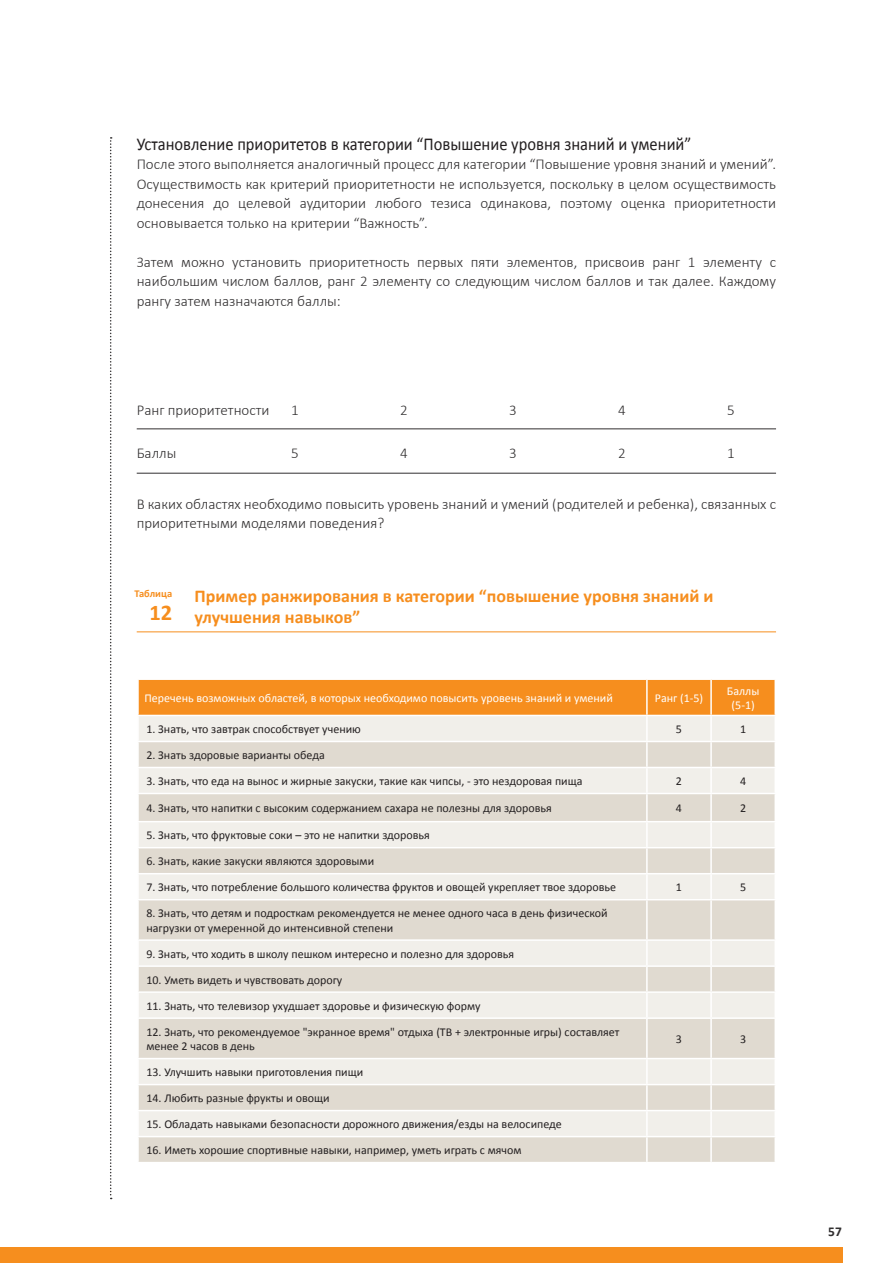
<style>
.page{position:relative;width:893px;height:1263px;background:#fff}
.page>*{position:absolute;margin:0;border:0;box-sizing:border-box;transform-origin:0 0}
.t1{font:700 22.5px "Calibri";color:#f68e1e}
.t2{font:18.15px "Calibri";color:#231f20;scale:.91 1}
.t3{font:700 18px/21px "Calibri";color:#f68e1e}
.t4{font:300 15px/19.5px "Calibri";color:#312f30;text-align:justify}
.t5{font:700 13.5px "Calibri";color:#312f30}
.t6{font:12px/14.4px "Calibri";color:#231f20}
.t7{font:12px/14.4px "Calibri";color:#fff;text-align:center}
.t8{font:700 10.5px "Calibri";color:#f68e1e}
</style>
<div class="page">
<svg style="left:110px;top:137px;width:2px;height:1062px"></svg>
<hr style="left:137px;top:429px;width:639px;height:1px;background:#312f30">
<hr style="left:137px;top:473px;width:639px;height:1px;background:#312f30">
<div style="left:139px;top:680px;width:635px;height:35px;background:#f68e1e"></div>
<div style="left:139px;top:716px;width:635px;height:25px;background:#f1efea"></div>
<svg style="left:139px;top:742px;width:635px;height:420px;background:#e7e3db"></svg>
<hr style="left:646px;top:680px;width:2px;height:35px;background:#fff">
<hr style="left:710px;top:680px;width:2px;height:35px;background:#fff">
<hr style="left:646px;top:742px;width:2px;height:25px;background:#fff">
<hr style="left:710px;top:742px;width:2px;height:25px;background:#fff">
<hr style="left:137px;top:767px;width:510px;height:1px;background:#fff">
<hr style="left:647px;top:767px;width:64px;height:1px;background:#fff">
<hr style="left:711px;top:767px;width:65px;height:1px;background:#fff">
<hr style="left:137px;top:793px;width:510px;height:1px;background:#fff">
<hr style="left:647px;top:793px;width:64px;height:1px;background:#fff">
<hr style="left:711px;top:793px;width:65px;height:1px;background:#fff">
<hr style="left:646px;top:794px;width:2px;height:27px;background:#fff">
<hr style="left:710px;top:794px;width:2px;height:27px;background:#fff">
<hr style="left:137px;top:821px;width:510px;height:1px;background:#fff">
<hr style="left:647px;top:821px;width:64px;height:1px;background:#fff">
<hr style="left:711px;top:821px;width:65px;height:1px;background:#fff">
<hr style="left:137px;top:847px;width:510px;height:1px;background:#fff">
<hr style="left:647px;top:847px;width:64px;height:1px;background:#fff">
<hr style="left:711px;top:847px;width:65px;height:1px;background:#fff">
<hr style="left:646px;top:848px;width:2px;height:25px;background:#fff">
<hr style="left:710px;top:848px;width:2px;height:25px;background:#fff">
<hr style="left:137px;top:873px;width:510px;height:1px;background:#fff">
<hr style="left:647px;top:873px;width:64px;height:1px;background:#fff">
<hr style="left:711px;top:873px;width:65px;height:1px;background:#fff">
<hr style="left:137px;top:899px;width:510px;height:1px;background:#fff">
<hr style="left:647px;top:899px;width:64px;height:1px;background:#fff">
<hr style="left:711px;top:899px;width:65px;height:1px;background:#fff">
<hr style="left:646px;top:900px;width:2px;height:39px;background:#fff">
<hr style="left:710px;top:900px;width:2px;height:39px;background:#fff">
<hr style="left:137px;top:939px;width:510px;height:2px;background:#fff">
<hr style="left:647px;top:939px;width:64px;height:2px;background:#fff">
<hr style="left:711px;top:939px;width:65px;height:2px;background:#fff">
<hr style="left:137px;top:965px;width:510px;height:2px;background:#fff">
<hr style="left:647px;top:965px;width:64px;height:2px;background:#fff">
<hr style="left:711px;top:965px;width:65px;height:2px;background:#fff">
<hr style="left:646px;top:967px;width:2px;height:24px;background:#fff">
<hr style="left:710px;top:967px;width:2px;height:24px;background:#fff">
<hr style="left:137px;top:991px;width:510px;height:2px;background:#fff">
<hr style="left:647px;top:991px;width:64px;height:2px;background:#fff">
<hr style="left:711px;top:991px;width:65px;height:2px;background:#fff">
<hr style="left:137px;top:1017px;width:510px;height:2px;background:#fff">
<hr style="left:647px;top:1017px;width:64px;height:2px;background:#fff">
<hr style="left:711px;top:1017px;width:65px;height:2px;background:#fff">
<hr style="left:646px;top:1019px;width:2px;height:39px;background:#fff">
<hr style="left:710px;top:1019px;width:2px;height:39px;background:#fff">
<hr style="left:137px;top:1058px;width:510px;height:1px;background:#fff">
<hr style="left:647px;top:1058px;width:64px;height:1px;background:#fff">
<hr style="left:711px;top:1058px;width:65px;height:1px;background:#fff">
<hr style="left:137px;top:1084px;width:510px;height:1px;background:#fff">
<hr style="left:647px;top:1084px;width:64px;height:1px;background:#fff">
<hr style="left:711px;top:1084px;width:65px;height:1px;background:#fff">
<hr style="left:646px;top:1085px;width:2px;height:25px;background:#fff">
<hr style="left:710px;top:1085px;width:2px;height:25px;background:#fff">
<hr style="left:137px;top:1110px;width:510px;height:1px;background:#fff">
<hr style="left:647px;top:1110px;width:64px;height:1px;background:#fff">
<hr style="left:711px;top:1110px;width:65px;height:1px;background:#fff">
<hr style="left:137px;top:1136px;width:510px;height:1px;background:#fff">
<hr style="left:647px;top:1136px;width:64px;height:1px;background:#fff">
<hr style="left:711px;top:1136px;width:65px;height:1px;background:#fff">
<hr style="left:646px;top:1137px;width:2px;height:25px;background:#fff">
<hr style="left:710px;top:1137px;width:2px;height:25px;background:#fff">
<hr style="left:646px;top:716px;width:2px;height:25px;background:#fff">
<hr style="left:710px;top:716px;width:2px;height:25px;background:#fff">
<hr style="left:646px;top:768px;width:2px;height:25px;background:#fff">
<hr style="left:710px;top:768px;width:2px;height:25px;background:#fff">
<hr style="left:646px;top:822px;width:2px;height:25px;background:#fff">
<hr style="left:710px;top:822px;width:2px;height:25px;background:#fff">
<hr style="left:646px;top:874px;width:2px;height:25px;background:#fff">
<hr style="left:710px;top:874px;width:2px;height:25px;background:#fff">
<hr style="left:646px;top:941px;width:2px;height:24px;background:#fff">
<hr style="left:710px;top:941px;width:2px;height:24px;background:#fff">
<hr style="left:646px;top:993px;width:2px;height:24px;background:#fff">
<hr style="left:710px;top:993px;width:2px;height:24px;background:#fff">
<hr style="left:646px;top:1059px;width:2px;height:25px;background:#fff">
<hr style="left:710px;top:1059px;width:2px;height:25px;background:#fff">
<hr style="left:646px;top:1111px;width:2px;height:25px;background:#fff">
<hr style="left:710px;top:1111px;width:2px;height:25px;background:#fff">
<hr style="left:137px;top:631px;width:639px;height:1px;background:#f68e1e">
<div style="left:0;top:1247px;width:843px;height:16px;background:#f68e1e"></div>
<h2 class="t2" style="left:137px;top:132px;width:611px">Установление приоритетов в категории “Повышение уровня знаний и умений”</h2>
<p class="t4" style="left:137px;top:154px;width:641px">После этого выполняется аналогичный процесс для категории “Повышение уровня знаний и умений”.<br>Осуществимость как критерий приоритетности не используется, поскольку в целом осуществимость донесения до целевой аудитории любого тезиса одинакова, поэтому оценка приоритетности основывается только на критерии “Важность”.</p>
<p class="t4" style="left:137px;top:251px;width:641px">Затем можно установить приоритетность первых пяти элементов, присвоив ранг 1 элементу с наибольшим числом баллов, ранг 2 элементу со следующим числом баллов и так далее. Каждому рангу затем назначаются баллы:</p>
<p class="t4" style="left:400px;top:399px;width:9px">2</p>
<p class="t4" style="left:400px;top:443px;width:9px">4</p>
<p class="t4" style="left:509px;top:399px;width:9px">3</p>
<p class="t4" style="left:509px;top:443px;width:9px">3</p>
<p class="t4" style="left:618px;top:399px;width:9px">4</p>
<p class="t4" style="left:618px;top:443px;width:9px">2</p>
<p class="t4" style="left:137px;top:399px;width:134px">Ранг приоритетности</p>
<p class="t4" style="left:291px;top:399px;width:9px">1</p>
<p class="t4" style="left:291px;top:443px;width:9px">5</p>
<p class="t4" style="left:727px;top:399px;width:9px">5</p>
<p class="t4" style="left:137px;top:443px;width:41px">Баллы</p>
<p class="t4" style="left:727px;top:443px;width:9px">1</p>
<p class="t4" style="left:137px;top:493px;width:641px">В каких областях необходимо повысить уровень знаний и умений (родителей и ребенка), связанных с приоритетными моделями поведения?</p>
<p class="t8" style="left:135px;top:587px;width:39px">Таблица</p>
<h1 class="t1" style="left:149px;top:598px;width:24px">12</h1>
<h3 class="t3" style="left:195px;top:585px;width:520px">Пример ранжирования в категории “повышение уровня знаний и улучшения навыков”</h3>
<p class="t7" style="left:144px;top:691px;width:470px">Перечень возможных областей, в которых необходимо повысить уровень знаний и умений</p>
<p class="t7" style="left:655px;top:691px;width:50px">Ранг (1-5)</p>
<p class="t7" style="left:727px;top:683px;width:34px">Баллы (5-1)</p>
<p class="t6" style="left:146px;top:722px;width:216px">1. Знать, что завтрак способствует учению</p>
<p class="t6" style="left:676px;top:722px;width:8px">5</p>
<p class="t6" style="left:740px;top:722px;width:8px">1</p>
<p class="t6" style="left:146px;top:748px;width:180px">2. Знать здоровые варианты обеда</p>
<p class="t6" style="left:146px;top:774px;width:437px">3. Знать, что еда на вынос и жирные закуски, такие как чипсы, - это нездоровая пища</p>
<p class="t6" style="left:676px;top:774px;width:8px">2</p>
<p class="t6" style="left:740px;top:774px;width:8px">4</p>
<p class="t6" style="left:146px;top:801px;width:407px">4. Знать, что напитки с высоким содержанием сахара не полезны для здоровья</p>
<p class="t6" style="left:676px;top:801px;width:8px">4</p>
<p class="t6" style="left:740px;top:801px;width:8px">2</p>
<p class="t6" style="left:146px;top:828px;width:285px">5. Знать, что фруктовые соки – это не напитки здоровья</p>
<p class="t6" style="left:146px;top:854px;width:229px">6. Знать, какие закуски являются здоровыми</p>
<p class="t6" style="left:146px;top:880px;width:471px">7. Знать, что потребление большого количества фруктов и овощей укрепляет твое здоровье</p>
<p class="t6" style="left:676px;top:880px;width:8px">1</p>
<p class="t6" style="left:740px;top:880px;width:8px">5</p>
<p class="t6" style="left:146px;top:906px;width:463px">8. Знать, что детям и подросткам рекомендуется не менее одного часа в день физической нагрузки от умеренной до интенсивной степени</p>
<p class="t6" style="left:146px;top:946px;width:369px">9. Знать, что ходить в школу пешком интересно и полезно для здоровья</p>
<p class="t6" style="left:146px;top:972px;width:197px">10. Уметь видеть и чувствовать дорогу</p>
<p class="t6" style="left:146px;top:998px;width:335px">11. Знать, что телевизор ухудшает здоровье и физическую форму</p>
<p class="t6" style="left:146px;top:1024px;width:474px">12. Знать, что рекомендуемое "экранное время" отдыха (ТВ + электронные игры) составляет менее 2 часов в день</p>
<p class="t6" style="left:676px;top:1032px;width:8px">3</p>
<p class="t6" style="left:740px;top:1032px;width:8px">3</p>
<p class="t6" style="left:146px;top:1065px;width:218px">13. Улучшить навыки приготовления пищи</p>
<p class="t6" style="left:146px;top:1091px;width:185px">14. Любить разные фрукты и овощи</p>
<p class="t6" style="left:146px;top:1117px;width:417px">15. Обладать навыками безопасности дорожного движения/езды на велосипеде</p>
<p class="t6" style="left:146px;top:1143px;width:377px">16. Иметь хорошие спортивные навыки, например, уметь играть с мячом</p>
<p class="t5" style="left:828px;top:1223px;width:15px">57</p>
</div>
